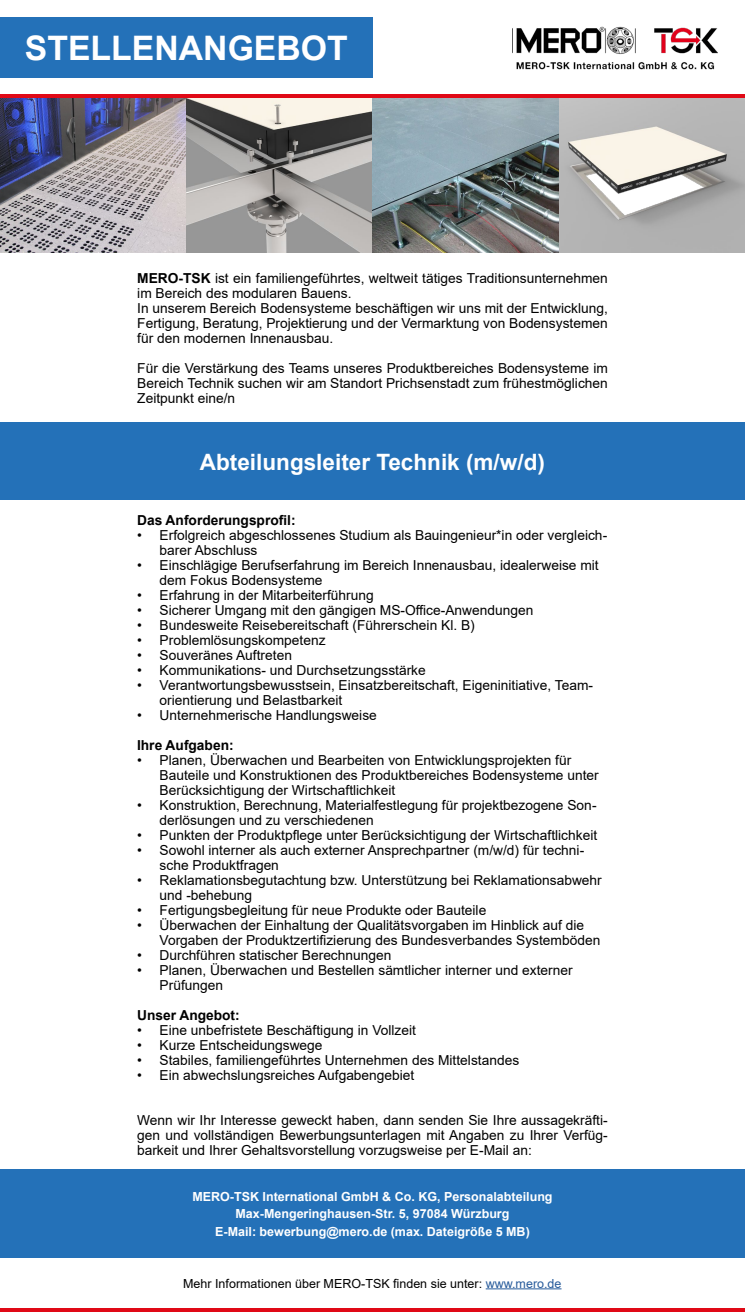
<style>
.page{position:relative;width:745px;height:1312px;background:#fff}
.page>*{position:absolute;margin:0;border:0;box-sizing:border-box;transform-origin:0 0}
.t1{font:700 33.75px "Arial";color:#fff}
.t2{font:700 22.5px "Arial";color:#fff}
.t3{font:13.75px/15px "Arial";color:#000}
.t4{font:700 13.75px "Arial";color:#000}
.t5{font:700 12.5px/17.5px "Arial";color:#fff;text-align:center}
.t6{font:12.5px "Arial";color:#000}
.s1{font-weight:700}
.s2{color:#275b9b}
</style>
<div class="page">
<img style="left:0;top:98px;width:744px;height:155px">
<img style="left:512px;top:27px;width:204px;height:43px">
<div style="left:0;top:18px;width:372px;height:60px;background:#2471b8"></div>
<div style="left:0;top:423px;width:744px;height:77px;background:#2471b8"></div>
<div style="left:0;top:1169px;width:744px;height:88px;background:#2471b8"></div>
<hr style="left:0;top:1308px;width:744px;height:3px;background:#e00916">
<hr style="left:0;top:94px;width:744px;height:4px;background:#e00916">
<hr style="left:485px;top:1287px;width:76px;height:1px;background:#275b9b">
<h1 class="t1" style="left:25px;top:24px;width:324px">STELLENANGEBOT</h1>
<p class="t3" style="left:137px;top:270px;width:472px"><span class="s1">MERO-TSK</span> ist ein familiengeführtes, weltweit tätiges Traditionsunternehmen im Bereich des modularen Bauens.<br>In unserem Bereich Bodensysteme beschäftigen wir uns mit der Entwicklung, Fertigung, Beratung, Projektierung und der Vermarktung von Bodensystemen für den modernen Innenausbau.</p>
<p class="t3" style="left:137px;top:360px;width:472px;text-align:justify">Für die Verstärkung des Teams unseres Produktbereiches Bodensysteme im Bereich Technik suchen wir am Standort Prichsenstadt zum frühestmöglichen Zeitpunkt eine/n</p>
<h2 class="t2" style="left:200px;top:446px;width:346px">Abteilungsleiter Technik (m/w/d)</h2>
<p class="t4" style="left:137px;top:510px;width:160px">Das Anforderungsprofil:</p>
<p class="t3" style="left:159px;top:527px;width:449px;text-indent:-22px">• Erfolgreich abgeschlossenes Studium als Bauingenieur*in oder vergleich&shy;barer Abschluss</p>
<p class="t3" style="left:159px;top:557px;width:440px;text-indent:-22px">• Einschlägige Berufserfahrung im Bereich Innenausbau, idealerweise mit dem Fokus Bodensysteme</p>
<p class="t3" style="left:137px;top:587px;width:238px">• Erfahrung in der Mitarbeiterführung</p>
<p class="t3" style="left:137px;top:602px;width:397px">• Sicherer Umgang mit den gängigen MS-Office-Anwendungen</p>
<p class="t3" style="left:137px;top:617px;width:339px">• Bundesweite Reisebereitschaft (Führerschein Kl. B)</p>
<p class="t3" style="left:137px;top:632px;width:190px">• Problemlösungskompetenz</p>
<p class="t3" style="left:137px;top:647px;width:156px">• Souveränes Auftreten</p>
<p class="t3" style="left:137px;top:662px;width:290px">• Kommunikations- und Durchsetzungsstärke</p>
<p class="t3" style="left:159px;top:677px;width:435px;text-indent:-22px">• Verantwortungsbewusstsein, Einsatzbereitschaft, Eigeninitiative, Team&shy;orientierung und Belastbarkeit</p>
<p class="t3" style="left:137px;top:707px;width:241px">• Unternehmerische Handlungsweise</p>
<p class="t4" style="left:137px;top:735px;width:98px">Ihre Aufgaben:</p>
<p class="t3" style="left:159px;top:752px;width:440px;text-indent:-22px">• Planen, Überwachen und Bearbeiten von Entwicklungsprojekten für<br>Bauteile und Konstruktionen des Produktbereiches Bodensysteme unter<br>Berücksichtigung der Wirtschaftlichkeit</p>
<p class="t3" style="left:159px;top:797px;width:438px;text-indent:-22px">• Konstruktion, Berechnung, Materialfestlegung für projektbezogene Son&shy;derlösungen und zu verschiedenen</p>
<p class="t3" style="left:137px;top:827px;width:461px">• Punkten der Produktpflege unter Berücksichtigung der Wirtschaftlichkeit</p>
<p class="t3" style="left:159px;top:842px;width:426px;text-indent:-22px">• Sowohl interner als auch externer Ansprechpartner (m/w/d) für techni&shy;sche Produktfragen</p>
<p class="t3" style="left:159px;top:872px;width:443px;text-indent:-22px">• Reklamationsbegutachtung bzw. Unterstützung bei Reklamationsabwehr und -behebung</p>
<p class="t3" style="left:137px;top:902px;width:350px">• Fertigungsbegleitung für neue Produkte oder Bauteile</p>
<p class="t3" style="left:159px;top:917px;width:442px;text-indent:-22px">• Überwachen der Einhaltung der Qualitätsvorgaben im Hinblick auf die<br>Vorgaben der Produktzertifizierung des Bundesverbandes Systemböden</p>
<p class="t3" style="left:137px;top:947px;width:256px">• Durchführen statischer Berechnungen</p>
<p class="t3" style="left:159px;top:962px;width:414px;text-indent:-22px">• Planen, Überwachen und Bestellen sämtlicher interner und externer<br>Prüfungen</p>
<p class="t4" style="left:137px;top:1005px;width:104px">Unser Angebot:</p>
<p class="t3" style="left:137px;top:1022px;width:280px">• Eine unbefristete Beschäftigung in Vollzeit</p>
<p class="t3" style="left:137px;top:1037px;width:187px">• Kurze Entscheidungswege</p>
<p class="t3" style="left:137px;top:1052px;width:383px">• Stabiles, familiengeführtes Unternehmen des Mittelstandes</p>
<p class="t3" style="left:137px;top:1067px;width:279px">• Ein abwechslungsreiches Aufgabengebiet</p>
<p class="t3" style="left:137px;top:1112px;width:472px;text-align:justify">Wenn wir Ihr Interesse geweckt haben, dann senden Sie Ihre aussagekräfti&shy;gen und vollständigen Bewerbungsunterlagen mit Angaben zu Ihrer Verfüg&shy;barkeit und Ihrer Gehaltsvorstellung vorzugsweise per E-Mail an:</p>
<p class="t5" style="left:192px;top:1187px;width:361px">MERO-TSK International GmbH &amp; Co. KG, Personalabteilung<br>Max-Mengeringhausen-Str. 5, 97084 Würzburg<br>E-Mail: bewerbung@mero.de (max. Dateigröße 5 MB)</p>
<p class="t6" style="left:183px;top:1274px;width:379px">Mehr Informationen über MERO-TSK finden sie unter: <span class="s2">www.mero.de</span></p>
</div>
